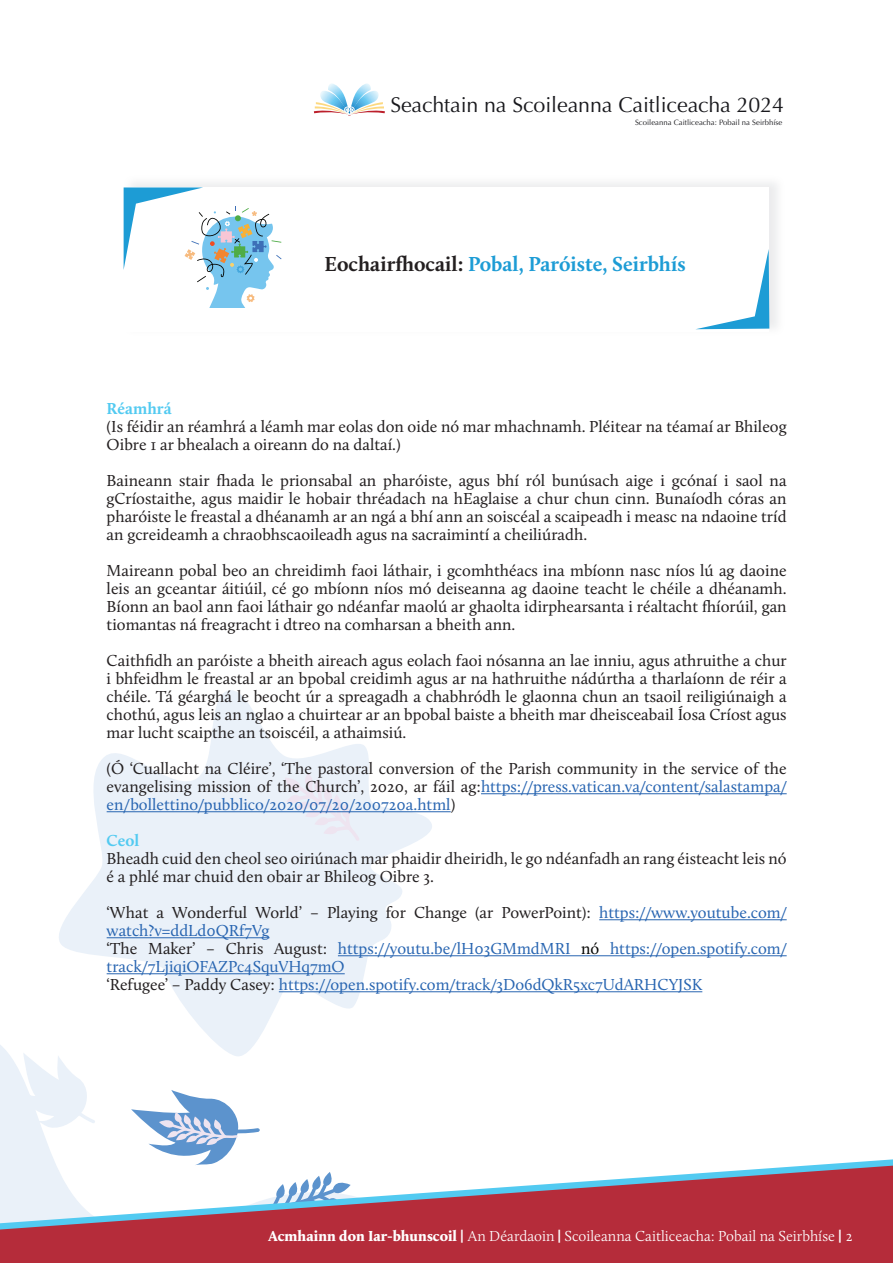
<style>
.page{position:relative;width:893px;height:1263px;background:#fff}
.page>*{position:absolute;margin:0;border:0;box-sizing:border-box;transform-origin:0 0}
.t1{font:21.45px "Optima";letter-spacing:-.005em;color:#19191d}
.t2{font:700 21px "Calluna";color:#1d9cd5}
.t3{font:16.5px/18px "Calluna";color:#231f20;text-align:justify}
.t4{font:16.5px/18px "Calluna";color:#2865b1}
.t5{font:700 16.5px "Calluna";color:#52caf1}
.t6{font:300 15px "Calluna";color:#fff}
.t7{font:7.8px "Optima";color:#19191d}
.s1{color:#231f20}
.s2{color:#2865b1}
.s3{color:#040503}
.s4{font-weight:900}
.s5{font-family:"Karmina";font-weight:700}
</style>
<div class="page">
<svg style="left:0;top:1045px;width:53px;height:114px;fill:#eaf1f9"></svg>
<svg style="left:50px;top:690px;width:388px;height:366px;fill:#eaf1f9"></svg>
<svg style="left:285px;top:772px;width:74px;height:69px;background:#eaecf6"></svg>
<svg style="left:131px;top:1090px;width:129px;height:69px"></svg>
<svg style="left:18px;top:1052px;width:77px;height:78px"></svg>
<svg style="left:0;top:1159px;width:893px;height:6px"></svg>
<svg style="left:0;top:1165px;width:893px;height:98px;fill:#b52c3a"></svg>
<svg style="left:314px;top:83px;width:71px;height:33px"></svg>
<div style="left:123px;top:183px;width:654px;height:146px;background:#f0f0f1"></div>
<div style="left:124px;top:187px;width:645px;height:145px;background:#fff"></div>
<svg style="left:697px;top:249px;width:72px;height:80px"></svg>
<svg style="left:124px;top:187px;width:158px;height:121px"></svg>
<hr style="left:481px;top:793px;width:306px;height:1px;background:#2865b1">
<hr style="left:107px;top:811px;width:344px;height:1px;background:#2865b1">
<hr style="left:599px;top:919px;width:188px;height:1px;background:#2865b1">
<hr style="left:107px;top:937px;width:162px;height:1px;background:#2865b1">
<hr style="left:338px;top:955px;width:449px;height:1px;background:#2865b1">
<hr style="left:107px;top:973px;width:238px;height:1px;background:#2865b1">
<hr style="left:279px;top:991px;width:423px;height:1px;background:#2865b1">
<h1 class="t1" style="left:390px;top:93px;width:395px">Seachtain na Scoileanna Caitliceacha 2024</h1>
<p class="t7" style="left:635px;top:117px;width:149px">Scoileanna Caitliceacha: Pobail na Seirbhíse</p>
<p class="t2" style="left:325px;top:251px;width:363px"><span class="s1">Eochairfhocail:</span> Pobal, Paróiste, Seirbhís</p>
<p class="t5" style="left:107px;top:398px;width:67px">Réamhrá</p>
<p class="t3" style="left:107px;top:417px;width:681px">(Is féidir an réamhrá a léamh mar eolas don oide nó mar mhachnamh. Pléitear na téamaí ar Bhileog<br>Oibre 1 ar bhealach a oireann do na daltaí.)</p>
<p class="t3" style="left:107px;top:471px;width:681px">Baineann stair fhada le prionsabal an pharóiste, agus bhí ról bunúsach aige i gcónaí i saol na gCríostaithe, agus maidir le hobair thréadach na hEaglaise a chur chun cinn. Bunaíodh córas an pharóiste le freastal a dhéanamh ar an ngá a bhí ann an soiscéal a scaipeadh i measc na ndaoine tríd an gcreideamh a chraobhscaoileadh agus na sacraimintí a cheiliúradh.</p>
<p class="t3" style="left:107px;top:561px;width:682px">Maireann pobal beo an chreidimh faoi láthair, i gcomhthéacs ina mbíonn nasc níos lú ag daoine leis an gceantar áitiúil, cé go mbíonn níos mó deiseanna ag daoine teacht le chéile a dhéanamh.<br>Bíonn an baol ann faoi láthair go ndéanfar maolú ar ghaolta idirphearsanta i réaltacht fhíorúil, gan tiomantas ná freagracht i dtreo na comharsan a bheith ann.</p>
<p class="t3" style="left:107px;top:651px;width:682px">Caithfidh an paróiste a bheith aireach agus eolach faoi nósanna an lae inniu, agus athruithe a chur i bhfeidhm le freastal ar an bpobal creidimh agus ar na hathruithe nádúrtha a tharlaíonn de réir a chéile. Tá géarghá le beocht úr a spreagadh a chabhródh le glaonna chun an tsaoil reiligiúnaigh a chothú, agus leis an nglao a chuirtear ar an bpobal baiste a bheith mar dheisceabail Íosa Críost agus mar lucht scaipthe an tsoiscéil, a athaimsiú.</p>
<p class="t3" style="left:107px;top:759px;width:681px">(Ó ‘Cuallacht na Cléire’, ‘The pastoral conversion of the Parish community in the service of the evangelising mission of the Church’, 2020, ar fáil ag:<span class="s2">https://press.vatican.va/content/salastampa/ en/bollettino/pubblico/2020/07/20/200720a.html</span>)</p>
<p class="t5" style="left:107px;top:830px;width:34px">Ceol</p>
<p class="t3" style="left:107px;top:849px;width:681px">Bheadh cuid den cheol seo oiriúnach mar phaidir dheiridh, le go ndéanfadh an rang éisteacht leis nó é a phlé mar chuid den obair ar Bhileog Oibre 3.</p>
<p class="t4" style="left:107px;top:903px;width:681px"><span class="s1">‘What a Wonderful World’ – Playing for Change (ar PowerPoint):</span> https://www.youtube.com/ watch?v=ddLd0QRf7Vg<br><span class="s1">‘The Maker’ – Chris August:</span> https://youtu.be/lH03GMmdMRI <span class="s3">nó</span> https://open.spotify.com/ track/7LjiqiOFAZPc4SquVHq7mO<br><span class="s1">‘Refugee’ – Paddy Casey:</span> https://open.spotify.com/track/3Do6dQkR5xc7UdARHCYJSK</p>
<p class="t6" style="left:269px;top:1227px;width:585px"><span class="s4">Acmhainn don Iar-bhunscoil</span> <span class="s5">|</span> An Déardaoin <span class="s5">|</span> Scoileanna Caitliceacha: Pobail na Seirbhíse <span class="s5">|</span> 2</p>
</div>
